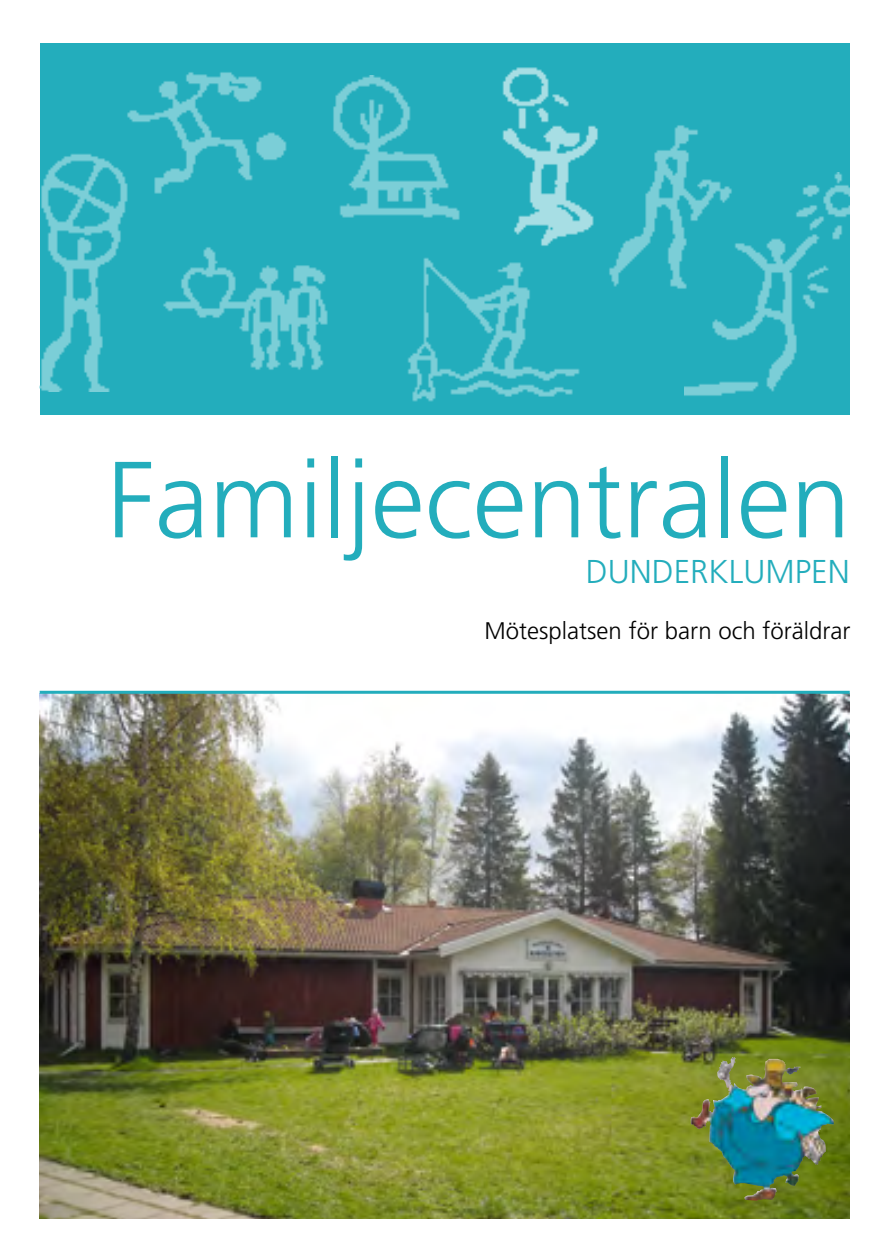
<style>
.page{position:relative;width:893px;height:1259px;background:#fff}
.page>*{position:absolute;margin:0;border:0;box-sizing:border-box;transform-origin:0 0}
.Rubrik_H1{font:300 108px "Frutiger LT";color:#23adbc}
.Rubrik2_H1{font:300 33px "Frutiger LT";color:#23adbc}
.Rubrik_H2{font:300 24px "Frutiger LT";color:#000}
</style>
<div class="page">
<img style="left:40px;top:694px;width:810px;height:524px">
<img style="left:690px;top:1057px;width:131px;height:143px">
<hr style="left:40px;top:691px;width:810px;height:3px;background:#23adbc">
<div style="left:40px;top:44px;width:810px;height:371px;background:#23adbc"></div>
<img style="left:502px;top:67px;width:96px;height:179px">
<img style="left:127px;top:72px;width:160px;height:122px">
<img style="left:333px;top:76px;width:127px;height:144px">
<img style="left:685px;top:172px;width:165px;height:224px">
<img style="left:40px;top:153px;width:93px;height:238px">
<img style="left:163px;top:247px;width:165px;height:123px">
<img style="left:407px;top:257px;width:173px;height:145px">
<img style="left:609px;top:125px;width:126px;height:167px">
<h1 class="Rubrik_H1" style="left:107px;top:439px;width:745px">Familjecentralen</h1>
<h1 class="Rubrik2_H1" style="left:586px;top:553px;width:266px">DUNDERKLUMPEN</h1>
<h2 class="Rubrik_H2" style="left:485px;top:617px;width:367px">Mötesplatsen för barn och föräldrar</h2>
</div>
